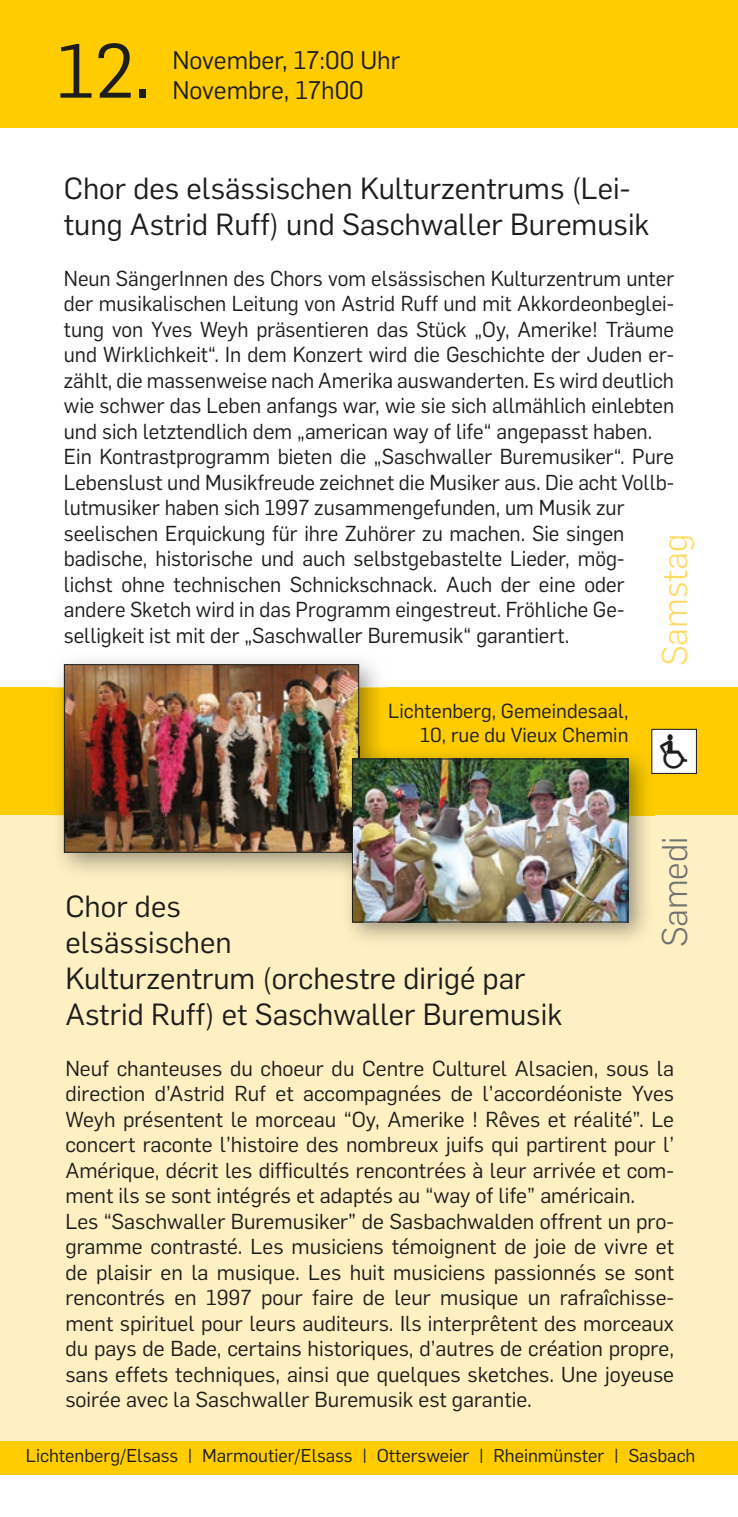
<style>
.page{position:relative;width:738px;height:1517px;background:#fff}
.page>*{position:absolute;margin:0;border:0;box-sizing:border-box;transform-origin:0 0}
.t1{font:75px "Flama";color:#1d1d1b}
.t2{font:300 35px "Flama";color:#ffdb63}
.t3{font:300 35px "Flama";color:#70706f}
.t4{font:30px/36px "Flama";color:#1d1d1b}
.t5{font:25px/30px "Flama";color:#1d1d1b}
.t6{font:21.25px/25.5px "Flama";color:#1d1d1b}
.t7{font:20px/24px "Flama";color:#1d1d1b;text-align:right}
.t8{font:18.25px "Flama";color:#1d1d1b}
</style>
<div class="page">
<div style="left:0;top:1439px;width:737px;height:35px;background:#fc0"></div>
<div style="left:0;top:0;width:737px;height:128px;background:#fc0"></div>
<div style="left:0;top:815px;width:737px;height:625px;background:#fff0c4"></div>
<div style="left:0;top:687px;width:737px;height:128px;background:#fc0"></div>
<img style="left:51px;top:660px;width:335px;height:212px">
<svg style="left:51px;top:815px;width:13px;height:1px"></svg>
<img style="left:64px;top:664px;width:295px;height:189px">
<img style="left:340px;top:815px;width:314px;height:125px">
<img style="left:358px;top:746px;width:289px;height:69px">
<img style="left:340px;top:746px;width:18px;height:106px">
<img style="left:353px;top:760px;width:273px;height:160px">
<div style="left:351px;top:758px;width:277px;height:164px;border:1px solid #1d1d1b"></div>
<div style="left:651px;top:729px;width:45px;height:44px;background:#fff"></div>
<div style="left:650px;top:729px;width:46px;height:45px;border:1px solid #1d1d1b"></div>
<h1 class="t1" style="left:57px;top:19px;width:96px">12.</h1>
<p class="t5" style="left:172px;top:44px;width:229px">November, 17:00 Uhr<br>Novembre, 17h00</p>
<h3 class="t4" style="left:64px;top:168px;width:586px">Chor des elsässischen Kulturzentrums (Lei&shy;tung Astrid Ruff) und Saschwaller Buremusik</h3>
<p class="t6" style="left:64px;top:264px;width:611px">Neun SängerInnen des Chors vom elsässischen Kulturzentrum unter der musikalischen Leitung von Astrid Ruff und mit Akkordeonbeglei&shy;tung von Yves Weyh präsentieren das Stück „Oy, Amerike! Träume und Wirklichkeit“. In dem Konzert wird die Geschichte der Juden er&shy;zählt, die massenweise nach Amerika auswanderten. Es wird deutlich wie schwer das Leben anfangs war, wie sie sich allmählich einlebten und sich letztendlich dem „american way of life“ angepasst haben.<br>Ein Kontrastprogramm bieten die „Saschwaller Buremusiker“. Pure Lebenslust und Musikfreude zeichnet die Musiker aus. Die acht Vollb&shy;lutmusiker haben sich 1997 zusammengefunden, um Musik zur seelischen Erquickung für ihre Zuhörer zu machen. Sie singen badische, historische und auch selbstgebastelte Lieder, mög&shy;lichst ohne technischen Schnickschnack. Auch der eine oder andere Sketch wird in das Programm eingestreut. Fröhliche Ge&shy;selligkeit ist mit der „Saschwaller Buremusik“ garantiert.</p>
<h2 class="t2" style="left:650px;top:666px;width:134px;rotate:-90deg">Samstag</h2>
<p class="t7" style="left:388px;top:697px;width:241px">Lichtenberg, Gemeindesaal,<br>10, rue du Vieux Chemin</p>
<h2 class="t3" style="left:650px;top:947px;width:112px;rotate:-90deg">Samedi</h2>
<h3 class="t4" style="left:65px;top:886px;width:498px">Chor des<br>elsässischen<br>Kulturzentrum (orchestre dirigé par<br>Astrid Ruff) et Saschwaller Buremusik</h3>
<p class="t6" style="left:65px;top:1054px;width:609px">Neuf chanteuses du choeur du Centre Culturel Alsacien, sous la direction d’Astrid Ruf et accompagnées de l’accordéoniste Yves Weyh présentent le morceau “Oy, Amerike ! Rêves et réalité”. Le concert raconte l’histoire des nombreux juifs qui partirent pour l’ Amérique, décrit les difficultés rencontrées à leur arrivée et com&shy;ment ils se sont intégrés et adaptés au “way of life” américain.<br>Les “Saschwaller Buremusiker” de Sasbachwalden offrent un pro&shy;gramme contrasté. Les musiciens témoignent de joie de vivre et de plaisir en la musique. Les huit musiciens passionnés se sont rencontrés en 1997 pour faire de leur musique un rafraîchisse&shy;ment spirituel pour leurs auditeurs. Ils interprêtent des morceaux du pays de Bade, certains historiques, d’autres de création propre, sans effets techniques, ainsi que quelques sketches. Une joyeuse soirée avec la Saschwaller Buremusik est garantie.</p>
<p class="t8" style="left:26px;top:1442px;width:670px">Lichtenberg/Elsass | Marmoutier/Elsass | Ottersweier | Rheinmünster | Sasbach</p>
</div>
